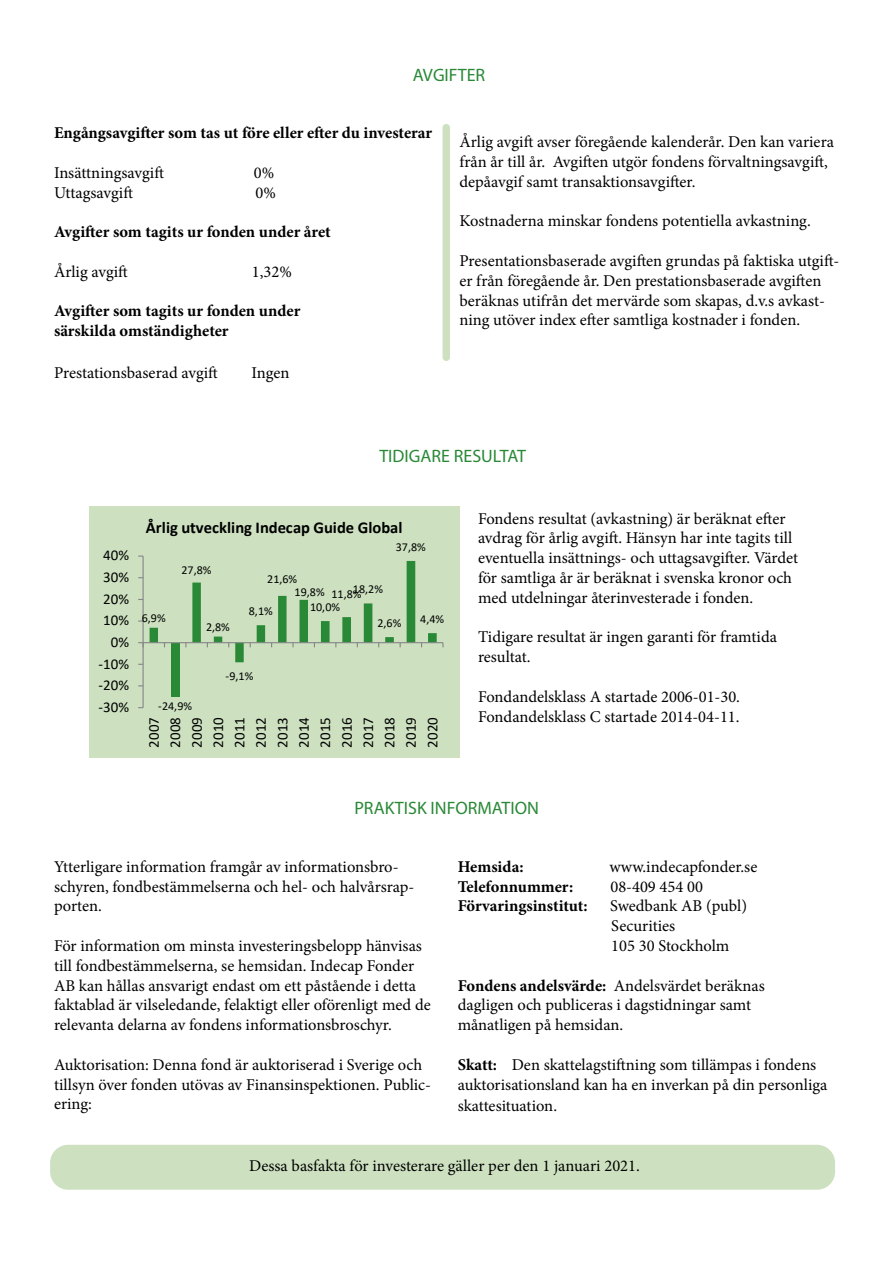
<style>
.page{position:relative;width:893px;height:1263px;background:#fff}
.page>*{position:absolute;margin:0;border:0;box-sizing:border-box;transform-origin:0 0}
.t1{font:18px "Myriad Pro";color:#298936}
.t2{font:16.5px/19.8px "Minion Pro";color:#000}
.t3{font:700 16.5px "Minion Pro";color:#000}
.t4{font:700 16.5px "Calibri";color:#000}
.t5{font:15px/21.5px "Calibri";color:#000;text-align:justify}
.t6{font:12px/12.9px "Calibri";color:#000}
.s1{font-weight:700}
</style>
<div class="page">
<div style="left:442px;top:124px;width:8px;height:237px;background:#cde1c0;border-radius:4px"></div>
<div style="left:50px;top:1145px;width:785px;height:45px;background:#cde1c0;border-radius:18px"></div>
<div style="left:89px;top:506px;width:370px;height:251px;background:#cde1c0"></div>
<div style="left:171px;top:643px;width:8px;height:53px;background:#298936"></div>
<hr style="left:143px;top:556px;width:1px;height:152px;background:#868686">
<hr style="left:143px;top:642px;width:300px;height:1px;background:#868686">
<svg style="left:138px;top:642px;width:5px;height:5px"></svg>
<svg style="left:150px;top:561px;width:294px;height:101px"></svg>
<p class="t1" style="left:413px;top:64px;width:74px">AVGIFTER</p>
<p class="t3" style="left:54px;top:121px;width:380px">Engångsavgifter som tas ut före eller efter du investerar</p>
<p class="t2" style="left:54px;top:163px;width:111px">Insättningsavgift</p>
<p class="t2" style="left:254px;top:163px;width:22px">0%</p>
<p class="t2" style="left:54px;top:182px;width:80px">Uttagsavgift</p>
<p class="t2" style="left:256px;top:182px;width:22px">0%</p>
<p class="t3" style="left:54px;top:220px;width:278px">Avgifter som tagits ur fonden under året</p>
<p class="t2" style="left:54px;top:262px;width:75px">Årlig avgift</p>
<p class="t2" style="left:252px;top:262px;width:41px">1,32%</p>
<p class="t3" style="left:54px;top:299px;width:248px">Avgifter som tagits ur fonden under</p>
<p class="t3" style="left:54px;top:319px;width:176px">särskilda omständigheter</p>
<p class="t2" style="left:54px;top:362px;width:165px">Prestationsbaserad avgift</p>
<p class="t2" style="left:252px;top:362px;width:39px">Ingen</p>
<p class="t2" style="left:459px;top:132px;width:376px">Årlig avgift avser föregående kalenderår. Den kan variera från år till år. Avgiften utgör fondens förvaltningsavgift, depåavgif samt transaktionsavgifter.</p>
<p class="t2" style="left:459px;top:211px;width:353px">Kostnaderna minskar fondens potentiella avkastning.</p>
<p class="t2" style="left:459px;top:251px;width:382px">Presentationsbaserade avgiften grundas på faktiska utgift&shy;er från föregående år. Den prestationsbaserade avgiften beräknas utifrån det mervärde som skapas, d.v.s avkast&shy;ning utöver index efter samtliga kostnader i fonden.</p>
<p class="t1" style="left:379px;top:445px;width:148px">TIDIGARE RESULTAT</p>
<p class="t5" style="left:103px;top:544px;width:27px">40%</p>
<p class="t5" style="left:103px;top:566px;width:27px">30%</p>
<p class="t5" style="left:103px;top:588px;width:27px">20%</p>
<p class="t5" style="left:103px;top:609px;width:27px">10%</p>
<p class="t5" style="left:111px;top:631px;width:20px">0%</p>
<p class="t5" style="left:99px;top:652px;width:32px">-10%</p>
<p class="t5" style="left:99px;top:674px;width:32px">-20%</p>
<p class="t5" style="left:99px;top:696px;width:32px">-30%</p>
<p class="t4" style="left:146px;top:516px;width:258px">Årlig utveckling Indecap Guide Global</p>
<p class="t6" style="left:142px;top:611px;width:25px">6,9%</p>
<p class="t6" style="left:396px;top:540px;width:32px">37,8%</p>
<p class="t6" style="left:182px;top:563px;width:32px">27,8%</p>
<p class="t6" style="left:295px;top:572px;width:32px;text-indent:-27px">21,6%<br>19,8%</p>
<p class="t6" style="left:310px;top:600px;width:32px">10,0%</p>
<p class="t6" style="left:331px;top:585px;width:53px">11,8%18,2%</p>
<p class="t6" style="left:377px;top:616px;width:25px">2,6%</p>
<p class="t6" style="left:249px;top:604px;width:25px">8,1%</p>
<p class="t6" style="left:206px;top:620px;width:25px">2,8%</p>
<p class="t6" style="left:226px;top:670px;width:29px">-9,1%</p>
<p class="t6" style="left:420px;top:612px;width:25px">4,4%</p>
<p class="t6" style="left:158px;top:699px;width:35px">-24,9%</p>
<p class="t5" style="left:143px;top:747px;width:32px;rotate:-90deg">2007<br>2008<br>2009<br>2010<br>2011<br>2012<br>2013<br>2014<br>2015<br>2016<br>2017<br>2018<br>2019<br>2020</p>
<p class="t2" style="left:478px;top:508px;width:322px">Fondens resultat (avkastning) är beräknat efter avdrag för årlig avgift. Hänsyn har inte tagits till eventuella insättnings- och uttagsavgifter. Värdet för samtliga år är beräknat i svenska kronor och med utdelningar återinvesterade i fonden.</p>
<p class="t2" style="left:478px;top:627px;width:301px">Tidigare resultat är ingen garanti för framtida resultat.</p>
<p class="t2" style="left:478px;top:687px;width:264px">Fondandelsklass A startade 2006-01-30.</p>
<p class="t2" style="left:478px;top:706px;width:263px">Fondandelsklass C startade 2014-04-11.</p>
<p class="t1" style="left:354px;top:797px;width:186px">PRAKTISK INFORMATION</p>
<p class="t2" style="left:54px;top:857px;width:362px">Ytterligare information framgår av informationsbro&shy;schyren, fondbestämmelserna och hel- och halvårsrap&shy;porten.</p>
<p class="t2" style="left:54px;top:936px;width:378px">För information om minsta investeringsbelopp hänvisas till fondbestämmelserna, se hemsidan. Indecap Fonder AB kan hållas ansvarigt endast om ett påstående i detta faktablad är vilseledande, felaktigt eller oförenligt med de relevanta delarna av fondens informationsbroschyr.</p>
<p class="t2" style="left:54px;top:1055px;width:379px">Auktorisation: Denna fond är auktoriserad i Sverige och tillsyn över fonden utövas av Finansinspektionen. Public&shy;ering:</p>
<p class="t3" style="left:458px;top:855px;width:67px">Hemsida:</p>
<p class="t2" style="left:609px;top:857px;width:150px">www.indecapfonder.se</p>
<p class="t3" style="left:458px;top:875px;width:117px">Telefonnummer:</p>
<p class="t2" style="left:610px;top:876px;width:94px">08-409 454 00</p>
<p class="t3" style="left:458px;top:894px;width:131px">Förvaringsinstitut:</p>
<p class="t2" style="left:610px;top:896px;width:138px">Swedbank AB (publ)</p>
<p class="t2" style="left:611px;top:916px;width:66px">Securities</p>
<p class="t2" style="left:611px;top:936px;width:120px">105 30 Stockholm</p>
<p class="t2" style="left:458px;top:975px;width:308px"><span class="s1">Fondens andelsvärde:</span> Andelsvärdet beräknas</p>
<p class="t2" style="left:458px;top:995px;width:295px">dagligen och publiceras i dagstidningar samt</p>
<p class="t2" style="left:458px;top:1015px;width:167px">månatligen på hemsidan.</p>
<p class="t2" style="left:458px;top:1055px;width:371px"><span class="s1">Skatt:</span> Den skattelagstiftning som tillämpas i fondens auktorisationsland kan ha en inverkan på din personliga</p>
<p class="t2" style="left:458px;top:1096px;width:101px">skattesituation.</p>
<p class="t2" style="left:249px;top:1155px;width:392px">Dessa basfakta för investerare gäller per den 1 januari 2021.</p>
</div>
